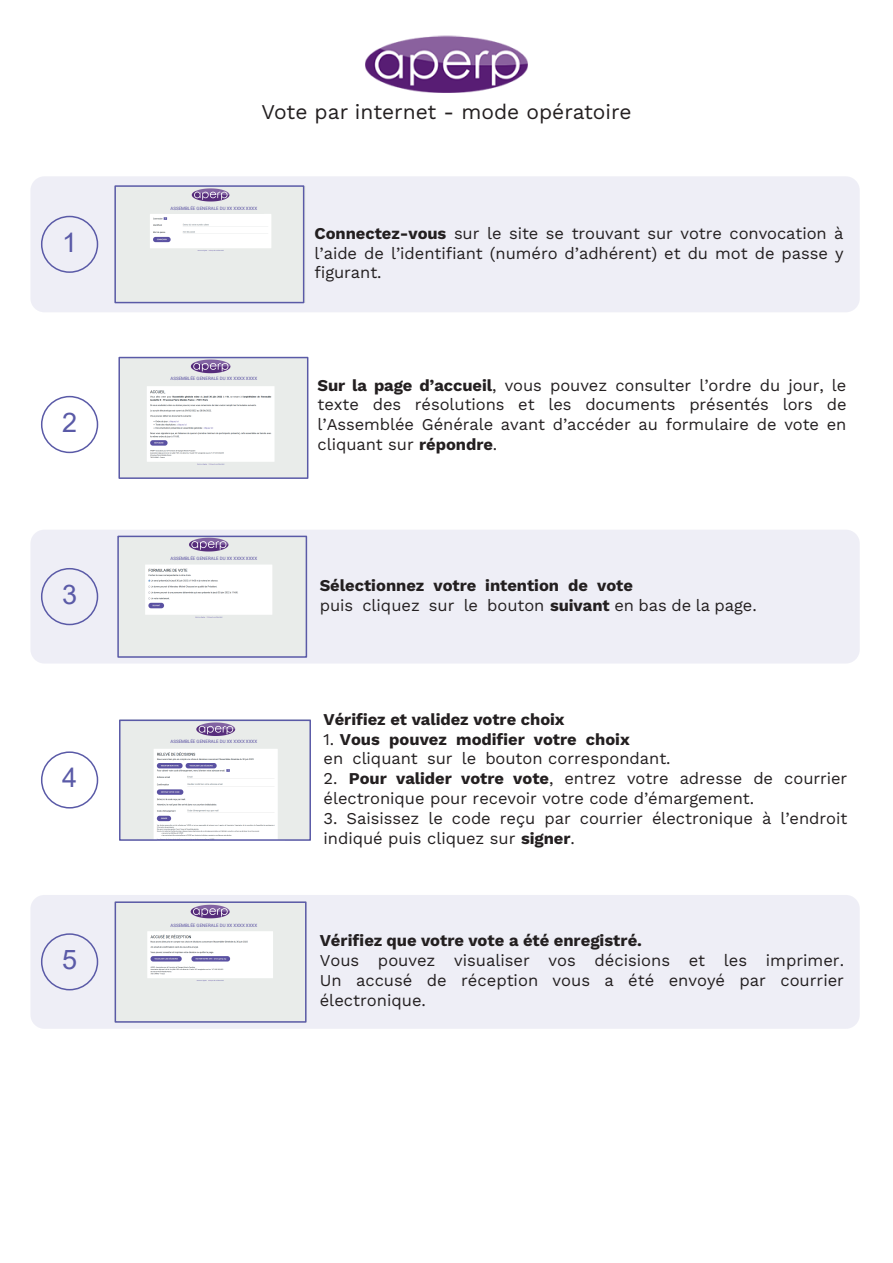
<style>
.page{position:relative;width:893px;height:1263px;background:#fff}
.page>*{position:absolute;margin:0;border:0;box-sizing:border-box;transform-origin:0 0}
.t1{font:27px "Arial";color:#5a5aa7}
.t2{font:21px "Work Sans";color:#231f20}
.t3{font:16.5px/19.8px "Work Sans";letter-spacing:-.005em;color:#231f20}
.t4{font:4.5px "Roboto";color:#5a51a2}
</style>
<div class="page">
<div style="left:30px;top:895px;width:830px;height:134px;background:#eeeef6;border-radius:14px"></div>
<div style="left:41px;top:933px;width:57px;height:57px;border:2px solid #5a5aa7;border-radius:50%"></div>
<img style="left:118px;top:904px;width:186px;height:116px">
<div style="left:163px;top:921px;width:101px;height:9px;background:#e9ecea"></div>
<div style="left:115px;top:901px;width:192px;height:122px;border:2px solid #5a5aa7"></div>
<img style="left:122px;top:722px;width:186px;height:116px">
<div style="left:163px;top:737px;width:101px;height:9px;background:#e9ecea"></div>
<div style="left:119px;top:719px;width:192px;height:122px;border:2px solid #5a5aa7"></div>
<div style="left:41px;top:751px;width:57px;height:57px;border:2px solid #5a5aa7;border-radius:50%"></div>
<div style="left:30px;top:530px;width:830px;height:133px;background:#eeeef6;border-radius:14px"></div>
<div style="left:41px;top:568px;width:57px;height:57px;border:2px solid #5a5aa7;border-radius:50%"></div>
<img style="left:120px;top:539px;width:184px;height:116px">
<div style="left:163px;top:554px;width:101px;height:9px;background:#e9ecea"></div>
<div style="left:117px;top:536px;width:190px;height:122px;border:2px solid #5a5aa7"></div>
<div style="left:41px;top:396px;width:57px;height:57px;border:2px solid #5a5aa7;border-radius:50%"></div>
<img style="left:121px;top:360px;width:184px;height:116px">
<div style="left:163px;top:374px;width:101px;height:9px;background:#e9ecea"></div>
<div style="left:118px;top:357px;width:190px;height:122px;border:2px solid #5a5aa7"></div>
<div style="left:30px;top:176px;width:830px;height:136px;background:#eeeef6;border-radius:14px"></div>
<div style="left:41px;top:216px;width:57px;height:57px;border:2px solid #5a5aa7;border-radius:50%"></div>
<img style="left:117px;top:186px;width:188px;height:116px">
<div style="left:163px;top:204px;width:101px;height:9px;background:#e9ecea"></div>
<div style="left:114px;top:185px;width:190px;height:118px;border:2px solid #5a5aa7"></div>
<img style="left:365px;top:35px;width:163px;height:58px">
<p class="t2" style="left:261px;top:96px;width:371px">Vote par internet - mode opératoire</p>
<h1 class="t1" style="left:62px;top:223px;width:17px">1</h1>
<h1 class="t1" style="left:62px;top:404px;width:17px">2</h1>
<p class="t4" style="left:170px;top:205px;width:88px">ASSEMBLÉE GENERALE DU XX XXXX XXXX</p>
<p class="t4" style="left:170px;top:375px;width:88px">ASSEMBLÉE GENERALE DU XX XXXX XXXX</p>
<p class="t4" style="left:170px;top:555px;width:88px">ASSEMBLÉE GENERALE DU XX XXXX XXXX</p>
<p class="t3" style="left:315px;top:223px;width:530px;text-align:justify">Connectez-vous sur le site se trouvant sur votre convocation à l’aide de l’identifiant (numéro d’adhérent) et du mot de passe y figurant.</p>
<p class="t3" style="left:318px;top:374px;width:530px;text-align:justify">Sur la page d’accueil, vous pouvez consulter l’ordre du jour, le texte des résolutions et les documents présentés lors de l’Assemblée Générale avant d’accéder au formulaire de vote en cliquant sur répondre.</p>
<h1 class="t1" style="left:62px;top:576px;width:17px">3</h1>
<p class="t3" style="left:320px;top:575px;width:439px">Sélectionnez votre intention de vote<br>puis cliquez sur le bouton suivant en bas de la page.</p>
<h1 class="t1" style="left:62px;top:759px;width:17px">4</h1>
<h1 class="t1" style="left:62px;top:941px;width:17px">5</h1>
<p class="t4" style="left:170px;top:738px;width:88px">ASSEMBLÉE GENERALE DU XX XXXX XXXX</p>
<p class="t4" style="left:170px;top:922px;width:88px">ASSEMBLÉE GENERALE DU XX XXXX XXXX</p>
<p class="t3" style="left:324px;top:708px;width:243px">Vérifiez et validez votre choix</p>
<p class="t3" style="left:324px;top:728px;width:349px">1. Vous pouvez modifier votre choix<br>en cliquant sur le bouton correspondant.</p>
<p class="t3" style="left:324px;top:768px;width:525px">2. Pour valider votre vote, entrez votre adresse de courrier électronique pour recevoir votre code d’émargement.</p>
<p class="t3" style="left:324px;top:807px;width:525px">3. Saisissez le code reçu par courrier électronique à l’endroit indiqué puis cliquez sur signer.</p>
<p class="t3" style="left:320px;top:930px;width:526px">Vérifiez que votre vote a été enregistré.<br>Vous pouvez visualiser vos décisions et les imprimer.<br>Un accusé de réception vous a été envoyé par courrier électronique.</p>
</div>
